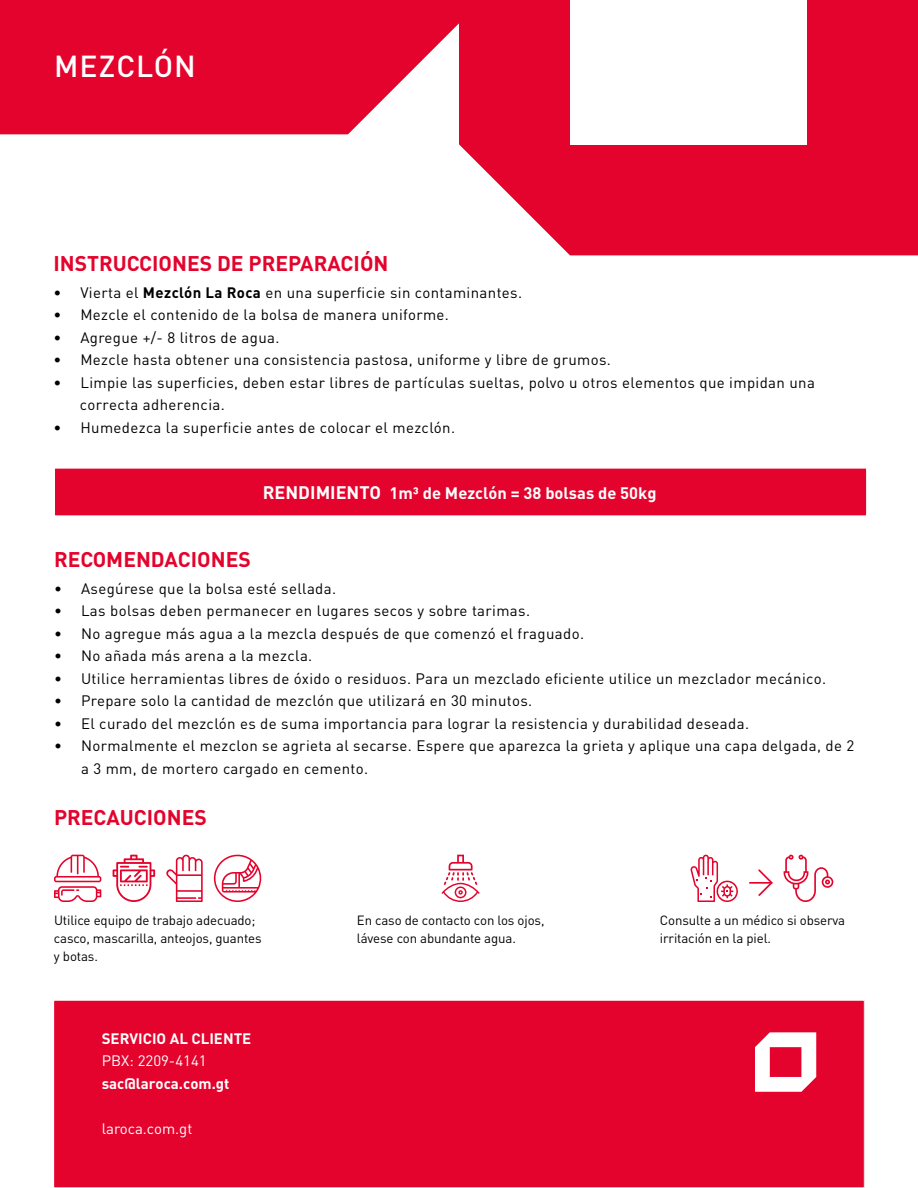
<style>
.page{position:relative;width:918px;height:1188px;background:#fff}
.page>*{position:absolute;margin:0;border:0;box-sizing:border-box;transform-origin:0 0}
.t1{font:500 30px "DIN Pro";letter-spacing:.035em;color:#fff}
.t2{font:700 21px "DIN Pro";color:#e4032c}
.t3{font:700 16.5px "DIN Pro";color:#fff}
.t4{font:15px/22.5px "DIN Pro";letter-spacing:.025em;color:#010101}
.t5{font:700 15px "DIN Pro";color:#fff}
.t6{font:15px "DIN Pro";color:#fff}
.t7{font:13.2px/17.7px "DIN Pro";letter-spacing:-.01em;color:#010101}
.s1{font-weight:700}
.s2{font-size:18px}
</style>
<div class="page">
<svg style="left:0;top:0;width:918px;height:255px;fill:#e4032c"></svg>
<div style="left:570px;top:0;width:237px;height:144px;background:#fff"></div>
<div style="left:93px;top:0;width:262px;height:33px;background:#e4032c"></div>
<svg style="left:54px;top:855px;width:47px;height:47px"></svg>
<svg style="left:166px;top:854px;width:37px;height:48px"></svg>
<svg style="left:214px;top:854px;width:48px;height:48px"></svg>
<svg style="left:113px;top:855px;width:42px;height:47px"></svg>
<svg style="left:442px;top:855px;width:38px;height:47px"></svg>
<svg style="left:784px;top:854px;width:50px;height:48px"></svg>
<svg style="left:691px;top:855px;width:47px;height:47px"></svg>
<svg style="left:758px;top:869px;width:14px;height:27px"></svg>
<hr style="left:749px;top:882px;width:23px;height:2px;background:#e4032c">
<div style="left:54px;top:1000px;width:810px;height:188px;background:#e4032c"></div>
<div style="left:53px;top:1000px;width:812px;height:188px;border:1px solid #fff"></div>
<svg style="left:755px;top:1032px;width:61px;height:60px"></svg>
<div style="left:54px;top:468px;width:813px;height:48px;background:#e4032c"></div>
<h1 class="t1" style="left:54px;top:46px;width:143px">MEZCLÓN</h1>
<h2 class="t2" style="left:53px;top:250px;width:337px">INSTRUCCIONES DE PREPARACIÓN</h2>
<p class="t4" style="left:53px;top:281px;width:470px">• Vierta el <span class="s1">Mezclón La Roca</span> en una superficie sin contaminantes.</p>
<p class="t4" style="left:53px;top:303px;width:397px">• Mezcle el contenido de la bolsa de manera uniforme.</p>
<p class="t4" style="left:53px;top:326px;width:228px">• Agregue +/- 8 litros de agua.</p>
<p class="t4" style="left:53px;top:348px;width:559px">• Mezcle hasta obtener una consistencia pastosa, uniforme y libre de grumos.</p>
<p class="t4" style="left:80px;top:371px;width:737px;text-indent:-26px">• Limpie las superficies, deben estar libres de partículas sueltas, polvo u otros elementos que impidan una correcta adherencia.</p>
<p class="t4" style="left:53px;top:416px;width:403px">• Humedezca la superficie antes de colocar el mezclón.</p>
<p class="t3" style="left:263px;top:482px;width:395px"><span class="s2">RENDIMIENTO</span> 1m³ de Mezclón = 38 bolsas de 50kg</p>
<h2 class="t2" style="left:54px;top:545px;width:198px">RECOMENDACIONES</h2>
<p class="t4" style="left:54px;top:576px;width:284px">• Asegúrese que la bolsa esté sellada.</p>
<p class="t4" style="left:54px;top:599px;width:478px">• Las bolsas deben permanecer en lugares secos y sobre tarimas.</p>
<p class="t4" style="left:54px;top:621px;width:532px">• No agregue más agua a la mezcla después de que comenzó el fraguado.</p>
<p class="t4" style="left:54px;top:644px;width:260px">• No añada más arena a la mezcla.</p>
<p class="t4" style="left:54px;top:666px;width:774px">• Utilice herramientas libres de óxido o residuos. Para un mezclado eficiente utilice un mezclador mecánico.</p>
<p class="t4" style="left:54px;top:689px;width:480px">• Prepare solo la cantidad de mezclón que utilizará en 30 minutos.</p>
<p class="t4" style="left:54px;top:711px;width:697px">• El curado del mezclón es de suma importancia para lograr la resistencia y durabilidad deseada.</p>
<p class="t4" style="left:81px;top:734px;width:775px;text-indent:-27px">• Normalmente el mezclon se agrieta al secarse. Espere que aparezca la grieta y aplique una capa delgada, de 2 a 3 mm, de mortero cargado en cemento.</p>
<h2 class="t2" style="left:54px;top:803px;width:154px">PRECAUCIONES</h2>
<p class="t7" style="left:54px;top:911px;width:209px">Utilice equipo de trabajo adecuado; casco, mascarilla, anteojos, guantes y botas.</p>
<p class="t7" style="left:357px;top:911px;width:189px">En caso de contacto con los ojos, lávese con abundante agua.</p>
<p class="t7" style="left:660px;top:911px;width:187px">Consulte a un médico si observa irritación en la piel.</p>
<p class="t5" style="left:102px;top:1028px;width:151px">SERVICIO AL CLIENTE</p>
<p class="t6" style="left:102px;top:1051px;width:106px">PBX: 2209-4141</p>
<p class="t5" style="left:102px;top:1073px;width:129px">sac@laroca.com.gt</p>
<p class="t6" style="left:102px;top:1118px;width:92px">laroca.com.gt</p>
</div>
